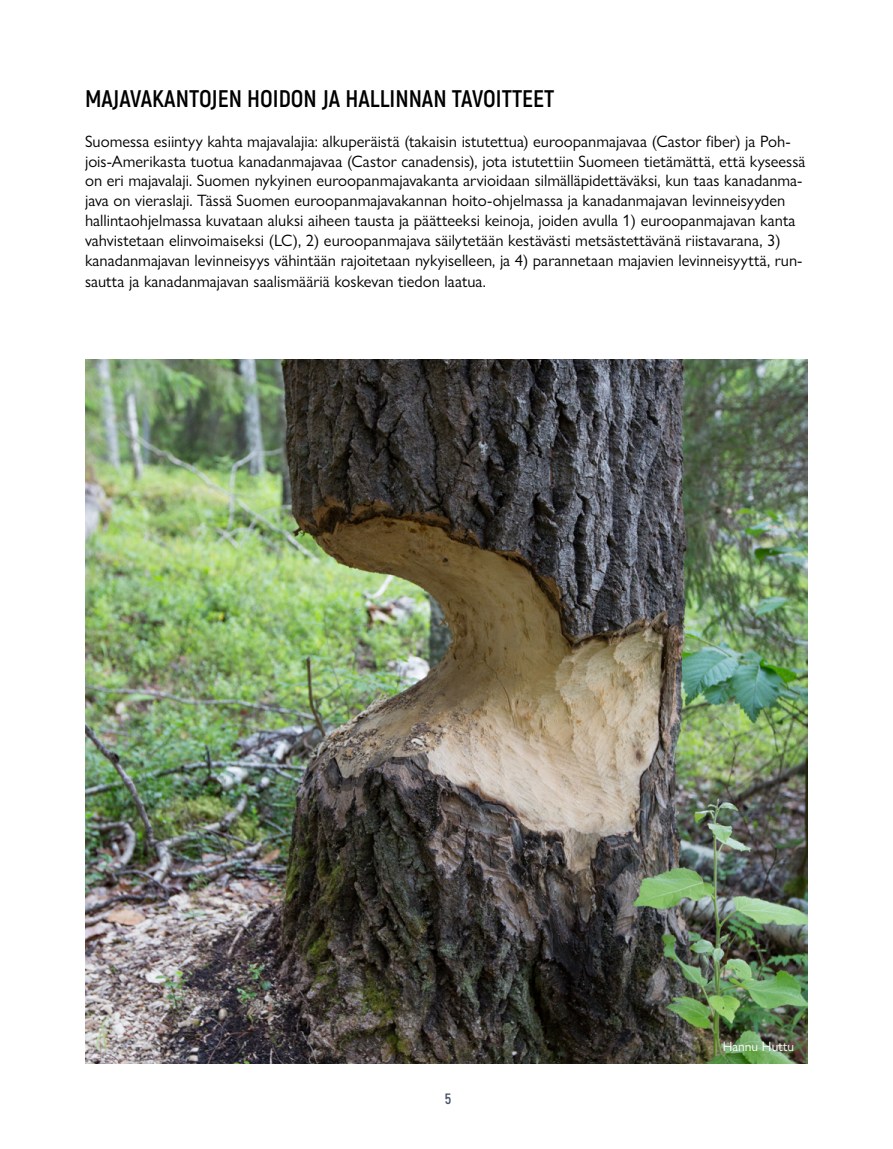
<style>
.page{position:relative;width:893px;height:1149px;background:#fff}
.page>*{position:absolute;margin:0;border:0;box-sizing:border-box;transform-origin:0 0}
.t1{font:700 24px "Akrobat";color:#000}
.t2{font:16.5px/19.8px "Gill Sans Nova";color:#000}
.t3{font:700 15px "Akrobat";color:#495367}
.t4{font:13.5px "Gill Sans Nova";color:#fff}
</style>
<div class="page">
<img style="left:85px;top:359px;width:723px;height:703px">
<p class="t1" style="left:85px;top:84px;width:471px">MAJAVAKANTOJEN HOIDON JA HALLINNAN TAVOITTEET</p>
<p class="t2" style="left:85px;top:131px;width:722px">Suomessa esiintyy kahta majavalajia: alkuperäistä (takaisin istutettua) euroopanmajavaa (Castor fiber) ja Poh&shy;jois-Amerikasta tuotua kanadanmajavaa (Castor canadensis), jota istutettiin Suomeen tietämättä, että kyseessä on eri majavalaji. Suomen nykyinen euroopanmajavakanta arvioidaan silmälläpidettäväksi, kun taas kanadanma&shy;java on vieraslaji. Tässä Suomen euroopanmajavakannan hoito-ohjelmassa ja kanadanmajavan levinneisyyden hallintaohjelmassa kuvataan aluksi aiheen tausta ja päätteeksi keinoja, joiden avulla 1) euroopanmajavan kanta vahvistetaan elinvoimaiseksi (LC), 2) euroopanmajava säilytetään kestävästi metsästettävänä riistavarana, 3) kanadanmajavan levinneisyys vähintään rajoitetaan nykyiselleen, ja 4) parannetaan majavien levinneisyyttä, run-</p>
<p class="t2" style="left:85px;top:271px;width:403px">sautta ja kanadanmajavan saalismääriä koskevan tiedon laatua.</p>
<p class="t3" style="left:445px;top:1089px;width:8px">5</p>
<p class="t4" style="left:723px;top:1037px;width:73px">Hannu Huttu</p>
</div>
